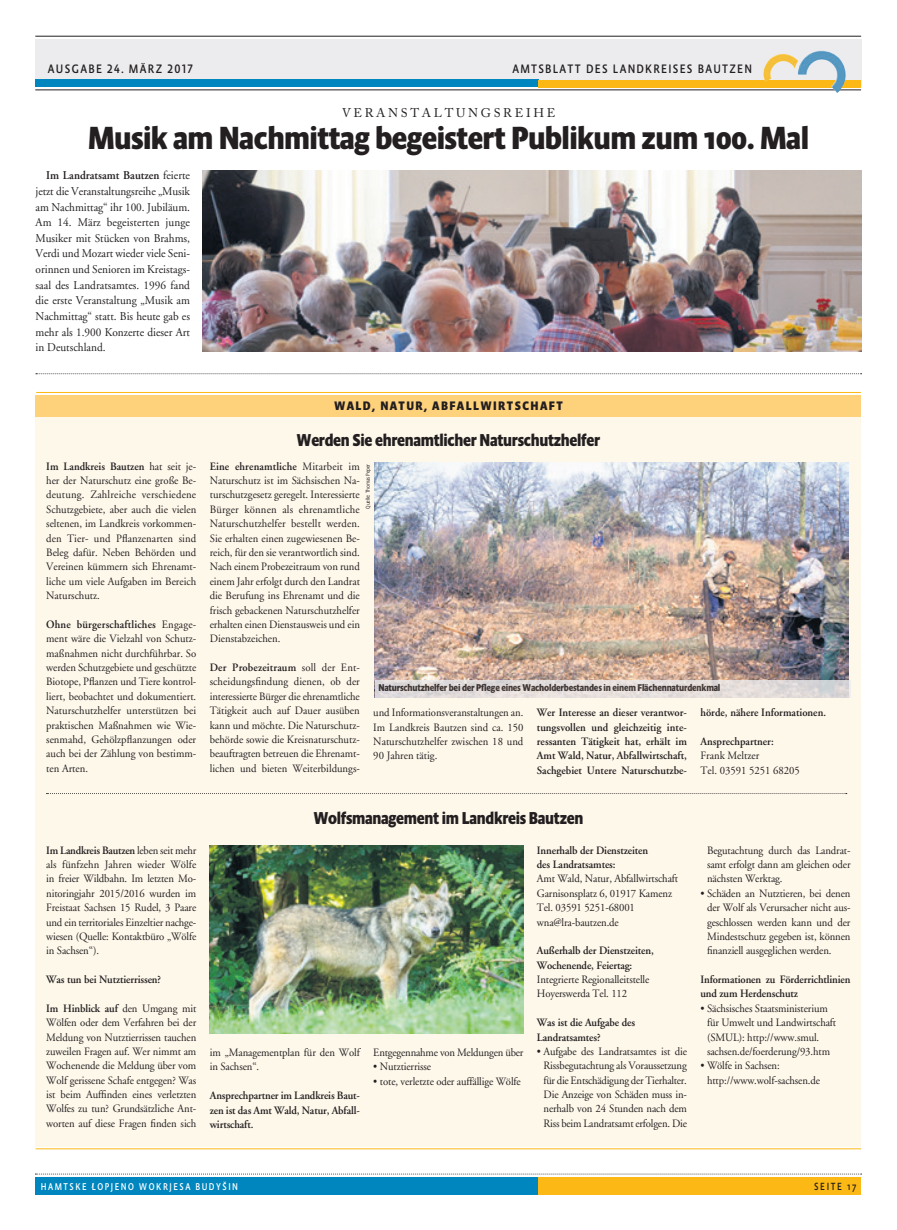
<style>
.page{position:relative;width:897px;height:1230px;background:#fff}
.page>*{position:absolute;margin:0;border:0;box-sizing:border-box;transform-origin:0 0}
.t1{font:700 32.5px "Absara Sans Head OT";letter-spacing:-.02em;color:#231f20}
.t2{font:700 17.5px "Absara Sans Head OT";letter-spacing:-.02em;color:#231f20;scale:.95 1}
.t3{font:12.5px "Absara Sans Head OT";letter-spacing:.1em;color:#231f20}
.t4{font:700 12.5px "Absara Sans Head OT";letter-spacing:.11em;color:#231f20}
.t5{font:12.5px "Adobe Caslon Pro";letter-spacing:.215em;color:#231f20}
.t6{font:11.88px/15.6px "Adobe Garamond";color:#231f20;text-align:justify;scale:.95 1}
.t7{font:11.25px/14.4px "Adobe Garamond";letter-spacing:-.01em;color:#231f20;text-align:justify;scale:.95 1}
.t8{font:600 11.25px/14.4px "Adobe Garamond";letter-spacing:-.01em;color:#231f20;scale:.95 1}
.t9{font:10.62px "Absara Sans Head OT";letter-spacing:.16em;color:#231f20;scale:.95 1}
.t10{font:700 10px "Absara Sans Head OT";letter-spacing:-.02em;color:#231f20;scale:.95 1}
.t11{font:10px "Absara Sans Head OT";letter-spacing:.16em;color:#fff;scale:.95 1}
.t12{font:300 5.62px "Absara Sans Head OT";letter-spacing:-.02em;color:#231f20}
.s1{font-weight:600}
</style>
<div class="page">
<div style="left:35px;top:1177px;width:504px;height:17px;background:#0086be"></div>
<div style="left:538px;top:1177px;width:323px;height:18px;background:#fcb814"></div>
<svg style="left:35px;top:1173px;width:827px;height:1px"></svg>
<div style="left:35px;top:39px;width:826px;height:48px;background:#ececee"></div>
<div style="left:35px;top:80px;width:504px;height:7px;background:#0086be"></div>
<div style="left:538px;top:80px;width:323px;height:7px;background:#fcb814"></div>
<hr style="left:35px;top:90px;width:826px;height:1px;background:#231f20">
<hr style="left:35px;top:36px;width:826px;height:1px;background:#231f20">
<img style="left:762px;top:51px;width:85px;height:42px">
<hr style="left:36px;top:1148px;width:825px;height:1px;background:#fcb814">
<hr style="left:36px;top:392px;width:824px;height:1px;background:#fcb814">
<div style="left:36px;top:413px;width:825px;height:733px;background:#fef8eb"></div>
<div style="left:36px;top:394px;width:825px;height:22px;background:#fed17b"></div>
<img style="left:210px;top:845px;width:313px;height:188px">
<svg style="left:47px;top:793px;width:799px;height:1px"></svg>
<svg style="left:36px;top:373px;width:826px;height:1px"></svg>
<img style="left:374px;top:462px;width:474px;height:217px">
<svg style="left:374px;top:679px;width:476px;height:18px;fill:#e3dcdb"></svg>
<img style="left:203px;top:170px;width:658px;height:181px">
<p class="t3" style="left:48px;top:61px;width:147px">AUSGABE 24. MÄRZ 2017</p>
<p class="t3" style="left:512px;top:61px;width:241px">AMTSBLATT DES LANDKREISES BAUTZEN</p>
<p class="t5" style="left:342px;top:105px;width:215px">VERANSTALTUNGSREIHE</p>
<h1 class="t1" style="left:88px;top:119px;width:722px">Musik am Nachmittag begeistert Publikum zum 100. Mal</h1>
<p class="t6" style="left:36px;top:168px;width:164px;text-indent:11px"><span class="s1">Im Landratsamt Bautzen</span> feierte jetzt die Veranstaltungsreihe „Musik am Nachmittag“ ihr 100. Jubiläum.<br>Am 14. März begeisterten junge Musiker mit Stücken von Brahms, Verdi und Mozart wieder viele Seni&shy;orinnen und Senioren im Kreistags&shy;saal des Landratsamtes. 1996 fand die erste Veranstaltung „Musik am Nachmittag“ statt. Bis heute gab es mehr als 1.900 Konzerte dieser Art in Deutschland.</p>
<p class="t7" style="left:46px;top:459px;width:159px"><span class="s1">Im Landkreis Bautzen</span> hat seit je&shy;her der Naturschutz eine große Be&shy;deutung. Zahlreiche verschiedene Schutzgebiete, aber auch die vielen seltenen, im Landkreis vorkommen&shy;den Tier- und Pflanzenarten sind Beleg dafür. Neben Behörden und Vereinen kümmern sich Ehrenamt&shy;liche um viele Aufgaben im Bereich Naturschutz.</p>
<p class="t7" style="left:46px;top:617px;width:159px"><span class="s1">Ohne bürgerschaftliches</span> Engage&shy;ment wäre die Vielzahl von Schutz&shy;maßnahmen nicht durchführbar. So werden Schutzgebiete und geschützte Biotope, Pflanzen und Tiere kontrol&shy;liert, beobachtet und dokumentiert.<br>Naturschutzhelfer unterstützen bei praktischen Maßnahmen wie Wie&shy;senmahd, Gehölzpflanzungen oder auch bei der Zählung von bestimm&shy;ten Arten.</p>
<p class="t4" style="left:334px;top:398px;width:230px">WALD, NATUR, ABFALLWIRTSCHAFT</p>
<h2 class="t2" style="left:296px;top:429px;width:321px">Werden Sie ehrenamtlicher Naturschutzhelfer</h2>
<p class="t7" style="left:210px;top:459px;width:160px"><span class="s1">Eine ehrenamtliche</span> Mitarbeit im Naturschutz ist im Sächsischen Na&shy;turschutzgesetz geregelt. Interessierte Bürger können als ehrenamtliche Naturschutzhelfer bestellt werden.<br>Sie erhalten einen zugewiesenen Be&shy;reich, für den sie verantwortlich sind.<br>Nach einem Probezeitraum von rund einem Jahr erfolgt durch den Landrat die Berufung ins Ehrenamt und die frisch gebackenen Naturschutzhelfer erhalten einen Dienstausweis und ein Dienstabzeichen.</p>
<p class="t7" style="left:210px;top:660px;width:159px"><span class="s1">Der Probezeitraum</span> soll der Ent&shy;scheidungsfindung dienen, ob der interessierte Bürger die ehrenamtliche Tätigkeit auch auf Dauer ausüben kann und möchte. Die Naturschutz&shy;behörde sowie die Kreisnaturschutz&shy;beauftragten betreuen die Ehrenamt&shy;lichen und bieten Weiterbildungs-</p>
<p class="t12" style="left:364px;top:508px;width:46px;rotate:-90deg">Quelle: Thomas Peper</p>
<p class="t10" style="left:378px;top:682px;width:361px">Naturschutzhelfer bei der Pflege eines Wacholderbestandes in einem Flächennaturdenkmal</p>
<p class="t7" style="left:373px;top:706px;width:159px">und Informationsveranstaltungen an.<br>Im Landkreis Bautzen sind ca. 150<br>Naturschutzhelfer zwischen 18 und 90 Jahren tätig.</p>
<p class="t8" style="left:537px;top:705px;width:159px;text-align:justify">Wer Interesse an dieser verantwor&shy;tungsvollen und gleichzeitig inte&shy;ressanten Tätigkeit hat, erhält im Amt Wald, Natur, Abfallwirtschaft, Sachgebiet Untere Naturschutzbe-</p>
<p class="t8" style="left:700px;top:705px;width:134px">hörde, nähere Informationen.</p>
<p class="t8" style="left:700px;top:734px;width:79px">Ansprechpartner:</p>
<p class="t7" style="left:700px;top:749px;width:106px">Frank Meltzer<br>Tel. 03591 5251 68205</p>
<p class="t7" style="left:46px;top:843px;width:159px"><span class="s1">Im Landkreis Bautzen</span> leben seit mehr als fünfzehn Jahren wieder Wölfe in freier Wildbahn. Im letzten Mo&shy;nitoringjahr 2015/2016 wurden im Freistaat Sachsen 15 Rudel, 3 Paare und ein territoriales Einzeltier nachge&shy;wiesen (Quelle: Kontaktbüro „Wölfe in Sachsen“).</p>
<p class="t8" style="left:46px;top:972px;width:122px">Was tun bei Nutztierrissen?</p>
<p class="t7" style="left:46px;top:1001px;width:159px"><span class="s1">Im Hinblick auf</span> den Umgang mit Wölfen oder dem Verfahren bei der Meldung von Nutztierrissen tauchen zuweilen Fragen auf. Wer nimmt am Wochenende die Meldung über vom Wolf gerissene Schafe entgegen? Was ist beim Auffinden eines verletzten Wolfes zu tun? Grundsätzliche Ant&shy;worten auf diese Fragen finden sich</p>
<h2 class="t2" style="left:313px;top:808px;width:286px">Wolfsmanagement im Landkreis Bautzen</h2>
<p class="t7" style="left:210px;top:1045px;width:159px">im „Managementplan für den Wolf in Sachsen“.</p>
<p class="t8" style="left:210px;top:1088px;width:159px;text-align:justify">Ansprechpartner im Landkreis Baut&shy;zen ist das Amt Wald, Natur, Abfall&shy;wirtschaft.</p>
<p class="t7" style="left:373px;top:1045px;width:159px">Entgegennahme von Meldungen über</p>
<p class="t7" style="left:373px;top:1060px;width:62px">• Nutztierrisse</p>
<p class="t7" style="left:373px;top:1074px;width:157px">• tote, verletzte oder auffällige Wölfe</p>
<p class="t8" style="left:537px;top:843px;width:119px">Innerhalb der Dienstzeiten des Landratsamtes:</p>
<p class="t7" style="left:537px;top:872px;width:150px;text-align:left">Amt Wald, Natur, Abfallwirtschaft<br>Garnisonsplatz 6, 01917 Kamenz<br>Tel. 03591 5251-68001 wna@lra-bautzen.de</p>
<p class="t8" style="left:537px;top:943px;width:125px">Außerhalb der Dienstzeiten,<br>Wochenende, Feiertag:</p>
<p class="t7" style="left:537px;top:972px;width:120px">Integrierte Regionalleitstelle<br>Hoyerswerda Tel. 112</p>
<p class="t8" style="left:537px;top:1015px;width:105px">Was ist die Aufgabe des<br>Landratsamtes?</p>
<p class="t7" style="left:537px;top:1044px;width:159px;text-align:center">• Aufgabe des Landratsamtes ist die Rissbegutachtung als Voraussetzung für die Entschädigung der Tierhalter.<br>Die Anzeige von Schäden muss in&shy;nerhalb von 24 Stunden nach dem Riss beim Landratsamt erfolgen. Die</p>
<p class="t7" style="left:707px;top:843px;width:152px">Begutachtung durch das Landrat&shy;samt erfolgt dann am gleichen oder nächsten Werktag.</p>
<p class="t7" style="left:707px;top:886px;width:152px;text-indent:-7px">• Schäden an Nutztieren, bei denen der Wolf als Verursacher nicht aus&shy;geschlossen werden kann und der Mindestschutz gegeben ist, können finanziell ausgeglichen werden.</p>
<p class="t8" style="left:700px;top:972px;width:159px">Informationen zu Förderrichtlinien und zum Herdenschutz</p>
<p class="t7" style="left:707px;top:1001px;width:137px;text-align:left;text-indent:-7px">• Sächsisches Staatsministerium für Umwelt und Landwirtschaft (SMUL): http://www.smul. sachsen.de/foerderung/93.htm</p>
<p class="t7" style="left:707px;top:1058px;width:120px;text-indent:-7px">• Wölfe in Sachsen: http://www.wolf-sachsen.de</p>
<p class="t11" style="left:41px;top:1180px;width:209px">HAMTSKE <sup>/</sup>LOPJENO WOKRJESA BUDYŠIN</p>
<p class="t9" style="left:814px;top:1179px;width:46px">SEITE 17</p>
</div>
